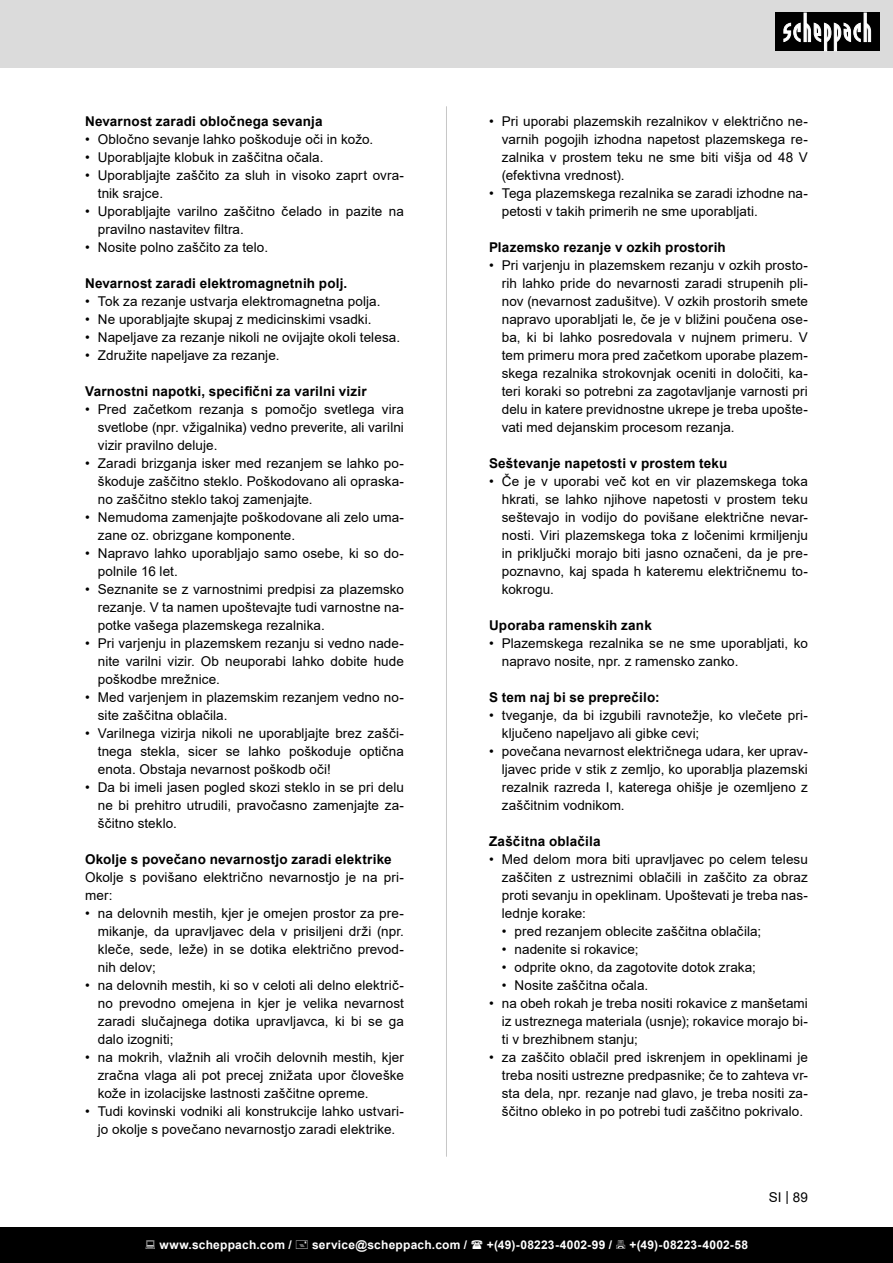
<style>
.page{position:relative;width:893px;height:1263px;background:#fff}
.page>*{position:absolute;margin:0;border:0;box-sizing:border-box;transform-origin:0 0}
.Grundtext_Bold{font:13.5px/18px "Arial";letter-spacing:.005em;color:#000;text-align:justify}
.Grundtext_Bold-2{font:700 13.5px "Arial";letter-spacing:.015em;color:#000}
.t1{font:700 12px "Arial";letter-spacing:.02em;color:#fff}
</style>
<div class="page">
<div style="left:0;top:0;width:893px;height:67px;background:#dbdbdb"></div>
<div style="left:0;top:1227px;width:893px;height:36px;background:#000"></div>
<div style="left:775px;top:13px;width:105px;height:38px;background:#000"></div>
<svg style="left:783px;top:13px;width:88px;height:38px"></svg>
<hr style="left:446px;top:106px;width:1px;height:1051px;background:#c7c7c7">
<p class="Grundtext_Bold-2" style="left:85px;top:112px;width:239px">Nevarnost zaradi obločnega sevanja</p>
<p class="Grundtext_Bold" style="left:85px;top:130px;width:290px">• Obločno sevanje lahko poškoduje oči in kožo.</p>
<p class="Grundtext_Bold" style="left:85px;top:148px;width:240px">• Uporabljajte klobuk in zaščitna očala.</p>
<p class="Grundtext_Bold" style="left:98px;top:166px;width:308px;text-indent:-13px">• Uporabljajte zaščito za sluh in visoko zaprt ovra&shy;tnik srajce.</p>
<p class="Grundtext_Bold" style="left:98px;top:202px;width:308px;text-indent:-13px">• Uporabljajte varilno zaščitno čelado in pazite na pravilno nastavitev filtra.</p>
<p class="Grundtext_Bold" style="left:85px;top:238px;width:185px">• Nosite polno zaščito za telo.</p>
<p class="Grundtext_Bold-2" style="left:85px;top:274px;width:264px">Nevarnost zaradi elektromagnetnih polj.</p>
<p class="Grundtext_Bold" style="left:85px;top:292px;width:297px">• Tok za rezanje ustvarja elektromagnetna polja.</p>
<p class="Grundtext_Bold" style="left:85px;top:310px;width:288px">• Ne uporabljajte skupaj z medicinskimi vsadki.</p>
<p class="Grundtext_Bold" style="left:85px;top:328px;width:317px">• Napeljave za rezanje nikoli ne ovijajte okoli telesa.</p>
<p class="Grundtext_Bold" style="left:85px;top:346px;width:196px">• Združite napeljave za rezanje.</p>
<p class="Grundtext_Bold-2" style="left:85px;top:382px;width:283px">Varnostni napotki, specifični za varilni vizir</p>
<p class="Grundtext_Bold" style="left:98px;top:400px;width:308px;text-indent:-13px">• Pred začetkom rezanja s pomočjo svetlega vira svetlobe (npr. vžigalnika) vedno preverite, ali varilni vizir pravilno deluje.</p>
<p class="Grundtext_Bold" style="left:98px;top:454px;width:308px;text-indent:-13px">• Zaradi brizganja isker med rezanjem se lahko po&shy;škoduje zaščitno steklo. Poškodovano ali opraska&shy;no zaščitno steklo takoj zamenjajte.</p>
<p class="Grundtext_Bold" style="left:98px;top:508px;width:308px;text-indent:-13px">• Nemudoma zamenjajte poškodovane ali zelo uma&shy;zane oz. obrizgane komponente.</p>
<p class="Grundtext_Bold" style="left:98px;top:544px;width:308px;text-indent:-13px">• Napravo lahko uporabljajo samo osebe, ki so do&shy;polnile 16 let.</p>
<p class="Grundtext_Bold" style="left:98px;top:580px;width:308px;text-indent:-13px">• Seznanite se z varnostnimi predpisi za plazemsko rezanje. V ta namen upoštevajte tudi varnostne na&shy;potke vašega plazemskega rezalnika.</p>
<p class="Grundtext_Bold" style="left:98px;top:634px;width:308px;text-indent:-13px">• Pri varjenju in plazemskem rezanju si vedno nade&shy;nite varilni vizir. Ob neuporabi lahko dobite hude poškodbe mrežnice.</p>
<p class="Grundtext_Bold" style="left:98px;top:688px;width:308px;text-indent:-13px">• Med varjenjem in plazemskim rezanjem vedno no&shy;site zaščitna oblačila.</p>
<p class="Grundtext_Bold" style="left:98px;top:724px;width:308px;text-indent:-13px">• Varilnega vizirja nikoli ne uporabljajte brez zašči&shy;tnega stekla, sicer se lahko poškoduje optična enota. Obstaja nevarnost poškodb oči!</p>
<p class="Grundtext_Bold" style="left:98px;top:778px;width:308px;text-indent:-13px">• Da bi imeli jasen pogled skozi steklo in se pri delu ne bi prehitro utrudili, pravočasno zamenjajte za&shy;ščitno steklo.</p>
<p class="Grundtext_Bold-2" style="left:85px;top:850px;width:308px">Okolje s povečano nevarnostjo zaradi elektrike</p>
<p class="Grundtext_Bold" style="left:85px;top:868px;width:320px">Okolje s povišano električno nevarnostjo je na pri&shy;mer:</p>
<p class="Grundtext_Bold" style="left:98px;top:904px;width:308px;text-indent:-13px">• na delovnih mestih, kjer je omejen prostor za pre&shy;mikanje, da upravljavec dela v prisiljeni drži (npr. kleče, sede, leže) in se dotika električno prevod&shy;nih delov;</p>
<p class="Grundtext_Bold" style="left:98px;top:976px;width:308px;text-indent:-13px">• na delovnih mestih, ki so v celoti ali delno električ&shy;no prevodno omejena in kjer je velika nevarnost zaradi slučajnega dotika upravljavca, ki bi se ga dalo izogniti;</p>
<p class="Grundtext_Bold" style="left:98px;top:1048px;width:308px;text-indent:-13px">• na mokrih, vlažnih ali vročih delovnih mestih, kjer zračna vlaga ali pot precej znižata upor človeške kože in izolacijske lastnosti zaščitne opreme.</p>
<p class="Grundtext_Bold" style="left:85px;top:1102px;width:320px;text-align:center">• Tudi kovinski vodniki ali konstrukcije lahko ustvari&shy;jo okolje s povečano nevarnostjo zaradi elektrike.</p>
<p class="Grundtext_Bold" style="left:502px;top:112px;width:308px;text-indent:-13px">• Pri uporabi plazemskih rezalnikov v električno ne&shy;varnih pogojih izhodna napetost plazemskega re&shy;zalnika v prostem teku ne sme biti višja od 48 V (efektivna vrednost).</p>
<p class="Grundtext_Bold" style="left:502px;top:184px;width:308px;text-indent:-13px">• Tega plazemskega rezalnika se zaradi izhodne na&shy;petosti v takih primerih ne sme uporabljati.</p>
<p class="Grundtext_Bold-2" style="left:489px;top:238px;width:238px">Plazemsko rezanje v ozkih prostorih</p>
<p class="Grundtext_Bold" style="left:502px;top:256px;width:308px;text-indent:-13px">• Pri varjenju in plazemskem rezanju v ozkih prosto&shy;rih lahko pride do nevarnosti zaradi strupenih pli&shy;nov (nevarnost zadušitve). V ozkih prostorih smete napravo uporabljati le, če je v bližini poučena ose&shy;ba, ki bi lahko posredovala v nujnem primeru. V tem primeru mora pred začetkom uporabe plazem&shy;skega rezalnika strokovnjak oceniti in določiti, ka&shy;teri koraki so potrebni za zagotavljanje varnosti pri delu in katere previdnostne ukrepe je treba upošte&shy;vati med dejanskim procesom rezanja.</p>
<p class="Grundtext_Bold-2" style="left:489px;top:454px;width:240px">Seštevanje napetosti v prostem teku</p>
<p class="Grundtext_Bold" style="left:502px;top:472px;width:308px;text-indent:-13px">• Če je v uporabi več kot en vir plazemskega toka hkrati, se lahko njihove napetosti v prostem teku seštevajo in vodijo do povišane električne nevar&shy;nosti. Viri plazemskega toka z ločenimi krmiljenju in priključki morajo biti jasno označeni, da je pre&shy;poznavno, kaj spada h kateremu električnemu to&shy;kokrogu.</p>
<p class="Grundtext_Bold-2" style="left:489px;top:616px;width:164px">Uporaba ramenskih zank</p>
<p class="Grundtext_Bold" style="left:502px;top:634px;width:308px;text-indent:-13px">• Plazemskega rezalnika se ne sme uporabljati, ko napravo nosite, npr. z ramensko zanko.</p>
<p class="Grundtext_Bold-2" style="left:489px;top:688px;width:172px">S tem naj bi se preprečilo:</p>
<p class="Grundtext_Bold" style="left:502px;top:706px;width:308px;text-indent:-13px">• tveganje, da bi izgubili ravnotežje, ko vlečete pri&shy;ključeno napeljavo ali gibke cevi;</p>
<p class="Grundtext_Bold" style="left:502px;top:742px;width:308px;text-indent:-13px">• povečana nevarnost električnega udara, ker uprav&shy;ljavec pride v stik z zemljo, ko uporablja plazemski rezalnik razreda I, katerega ohišje je ozemljeno z zaščitnim vodnikom.</p>
<p class="Grundtext_Bold-2" style="left:489px;top:832px;width:113px">Zaščitna oblačila</p>
<p class="Grundtext_Bold" style="left:502px;top:850px;width:308px;text-indent:-13px">• Med delom mora biti upravljavec po celem telesu zaščiten z ustreznimi oblačili in zaščito za obraz proti sevanju in opeklinam. Upoštevati je treba nas&shy;lednje korake:</p>
<p class="Grundtext_Bold" style="left:502px;top:922px;width:261px">• pred rezanjem oblecite zaščitna oblačila;</p>
<p class="Grundtext_Bold" style="left:502px;top:940px;width:138px">• nadenite si rokavice;</p>
<p class="Grundtext_Bold" style="left:502px;top:958px;width:256px">• odprite okno, da zagotovite dotok zraka;</p>
<p class="Grundtext_Bold" style="left:502px;top:976px;width:148px">• Nosite zaščitna očala.</p>
<p class="Grundtext_Bold" style="left:502px;top:994px;width:308px;text-indent:-13px">• na obeh rokah je treba nositi rokavice z manšetami iz ustreznega materiala (usnje); rokavice morajo bi&shy;ti v brezhibnem stanju;</p>
<p class="Grundtext_Bold" style="left:502px;top:1048px;width:308px;text-indent:-13px">• za zaščito oblačil pred iskrenjem in opeklinami je treba nositi ustrezne predpasnike; če to zahteva vr&shy;sta dela, npr. rezanje nad glavo, je treba nositi za&shy;ščitno obleko in po potrebi tudi zaščitno pokrivalo.</p>
<p class="Grundtext_Bold" style="left:769px;top:1188px;width:41px">SI | 89</p>
<p class="t1" style="left:159px;top:1236px;width:134px">www.scheppach.com /</p>
<p class="t1" style="left:312px;top:1236px;width:157px">service@scheppach.com /</p>
<p class="t1" style="left:487px;top:1236px;width:127px">+(49)-08223-4002-99 /</p>
<p class="t1" style="left:629px;top:1236px;width:120px">+(49)-08223-4002-58</p>
</div>
